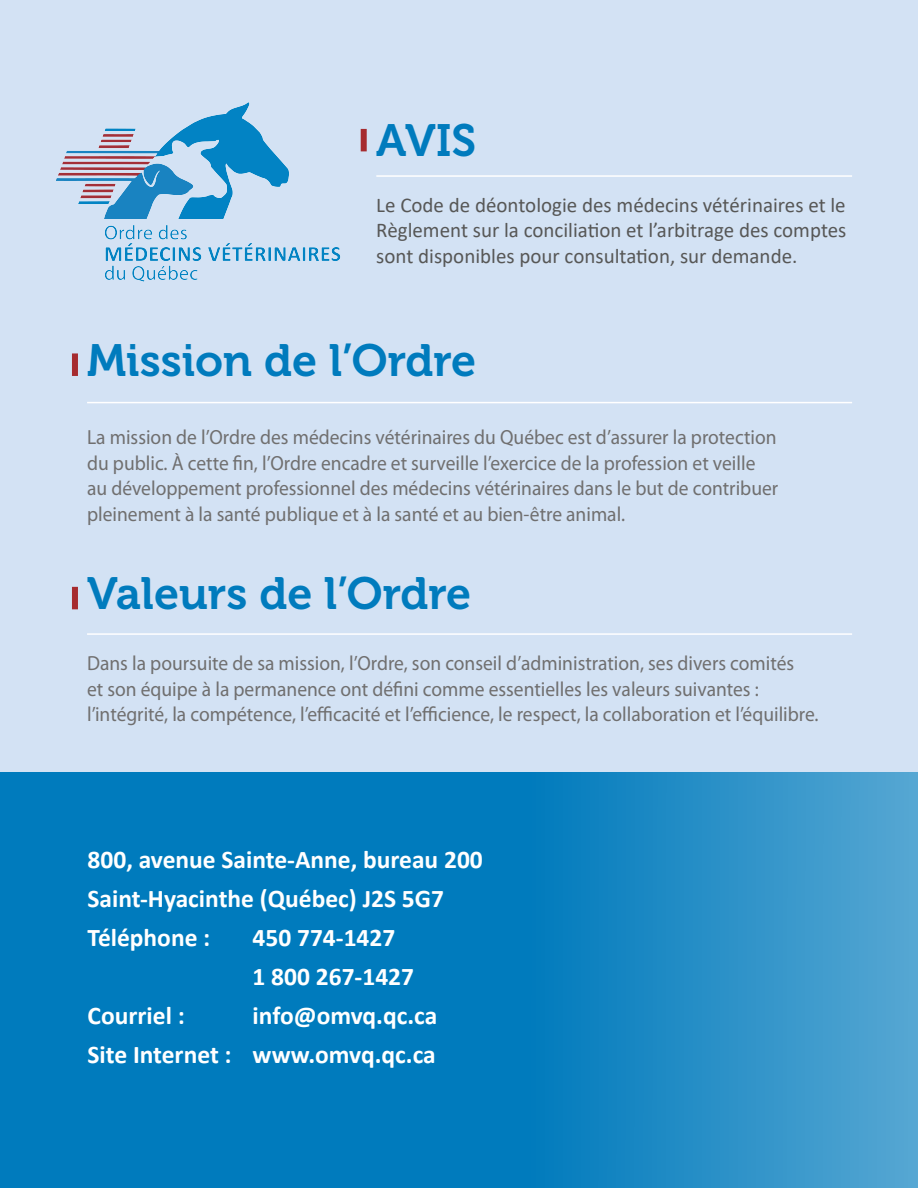
<style>
.page{position:relative;width:918px;height:1188px;background:#fff}
.page>*{position:absolute;margin:0;border:0;box-sizing:border-box;transform-origin:0 0}
.t1{font:45px "Museo 700";color:#007bbd}
.t2{font:700 25.5px/39px "Calibri";color:#fff}
.t3{font:21px/25.5px "Calibri";color:#575756;text-align:justify}
.t4{font:20.4px/25.5px "Myriad Pro";color:#706f6f;scale:.95 1}
</style>
<div class="page">
<svg style="left:0;top:771px;width:918px;height:417px;background:#1284c1"></svg>
<div style="left:0;top:0;width:918px;height:771px;background:#d3e2f4"></div>
<div style="left:361px;top:129px;width:6px;height:22px;background:#a62b2f"></div>
<div style="left:72px;top:353px;width:6px;height:23px;background:#a62b2f"></div>
<div style="left:72px;top:587px;width:6px;height:22px;background:#a62b2f"></div>
<hr style="left:376px;top:175px;width:476px;height:2px;background:#fff">
<hr style="left:87px;top:402px;width:765px;height:1px;background:#fff">
<hr style="left:87px;top:633px;width:765px;height:2px;background:#fff">
<img style="left:56px;top:102px;width:285px;height:180px">
<h1 class="t1" style="left:376px;top:115px;width:101px">AVIS</h1>
<p class="t3" style="left:376px;top:191px;width:472px">Le Code de déontologie des médecins vétérinaires et le Règlement sur la conciliation et l’arbitrage des comptes sont disponibles pour consultation, sur demande.</p>
<h1 class="t1" style="left:87px;top:335px;width:391px">Mission de l’Ordre</h1>
<p class="t4" style="left:87px;top:424px;width:729px">La mission de l’Ordre des médecins vétérinaires du Québec est d’assurer la protection du public. À cette fin, l’Ordre encadre et surveille l’exercice de la profession et veille au développement professionnel des médecins vétérinaires dans le but de contribuer pleinement à la santé publique et à la santé et au bien-être animal.</p>
<h1 class="t1" style="left:87px;top:569px;width:386px">Valeurs de l’Ordre</h1>
<p class="t4" style="left:87px;top:650px;width:772px">Dans la poursuite de sa mission, l’Ordre, son conseil d’administration, ses divers comités<br>et son équipe à la permanence ont défini comme essentielles les valeurs suivantes : l’intégrité, la compétence, l’efficacité et l’efficience, le respect, la collaboration et l’équilibre.</p>
<p class="t2" style="left:88px;top:840px;width:397px">800, avenue Sainte-Anne, bureau 200<br>Saint-Hyacinthe (Québec) J2S 5G7<br>Téléphone :</p>
<p class="t2" style="left:253px;top:918px;width:163px">450 774-1427<br>1 800 267-1427</p>
<p class="t2" style="left:88px;top:996px;width:351px;text-align:right">info@omvq.qc.ca<br>Site Internet : www.omvq.qc.ca</p>
<p class="t2" style="left:88px;top:996px;width:99px">Courriel :</p>
</div>
